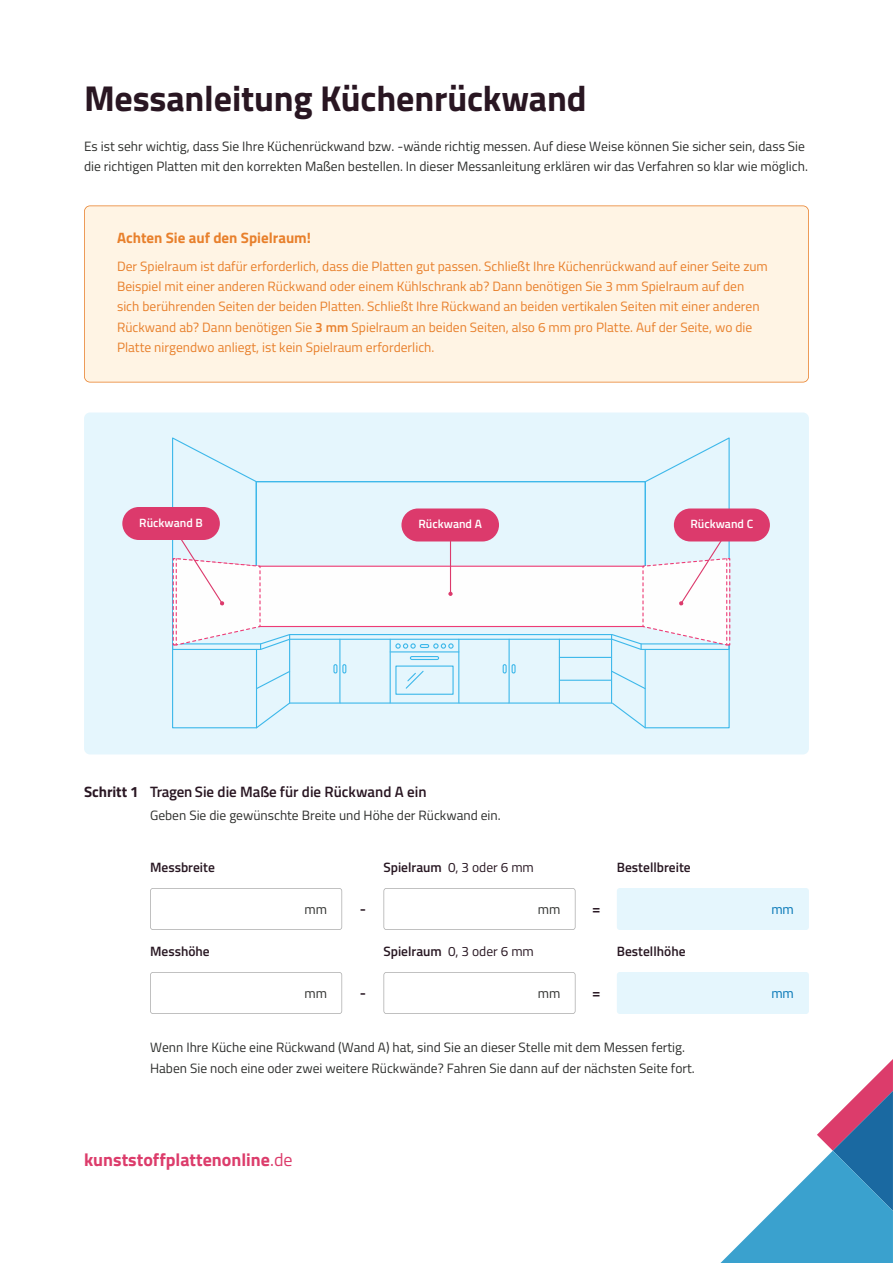
<style>
.page{position:relative;width:893px;height:1263px;background:#fff}
.page>*{position:absolute;margin:0;border:0;box-sizing:border-box;transform-origin:0 0}
.t1{font:700 36px "Titillium";letter-spacing:-.005em;color:#291622}
.t2{font:700 18px "Titillium";color:#dc3c6b}
.t3{font:600 15px "Titillium";color:#291622}
.t4{font:700 15px "Titillium";color:#e8802c}
.t5{font:600 15px "Titillium";color:#281722}
.t6{font:13.5px/20.2px "Titillium";color:#2f302e}
.t7{font:13.5px/20.2px "Titillium";color:#e8802c}
.t8{font:600 13.5px "Titillium";color:#281722}
.t9{font:13.5px "Titillium";color:#281722}
.t10{font:13.5px "Titillium";color:#0074b5}
.t11{font:600 12px "Titillium";color:#fff}
.s1{font-weight:600}
.s2{font-weight:700}
.s3{font-weight:400}
</style>
<div class="page">
<svg style="left:720px;top:1060px;width:172px;height:203px"></svg>
<div style="left:617px;top:972px;width:191px;height:42px;background:#e5f6fd"></div>
<svg style="left:383px;top:972px;width:192px;height:42px"></svg>
<svg style="left:150px;top:972px;width:192px;height:42px"></svg>
<div style="left:617px;top:888px;width:191px;height:42px;background:#e5f6fd"></div>
<svg style="left:383px;top:888px;width:192px;height:42px"></svg>
<svg style="left:150px;top:888px;width:192px;height:42px"></svg>
<div style="left:84px;top:412px;width:724px;height:342px;background:#e5f6fd"></div>
<div style="left:171px;top:703px;width:559px;height:26px;background:#e5f6fd"></div>
<hr style="left:644px;top:649px;width:1px;height:79px;background:#3db8ea">
<hr style="left:256px;top:649px;width:1px;height:79px;background:#3db8ea">
<svg style="left:171px;top:436px;width:559px;height:267px"></svg>
<div style="left:122px;top:507px;width:98px;height:33px;background:#dc3a6c;border-radius:16px"></div>
<div style="left:674px;top:508px;width:96px;height:34px;background:#dc3a6c;border-radius:16px"></div>
<div style="left:401px;top:508px;width:98px;height:34px;background:#dc3a6c;border-radius:16px"></div>
<div style="left:84px;top:206px;width:724px;height:176px;background:#fff4e4"></div>
<h1 class="t1" style="left:84px;top:71px;width:504px">Messanleitung Küchenrückwand</h1>
<p class="t6" style="left:84px;top:135px;width:725px">Es ist sehr wichtig, dass Sie Ihre Küchenrückwand bzw. -wände richtig messen. Auf diese Weise können Sie sicher sein, dass Sie die richtigen Platten mit den korrekten Maßen bestellen. In dieser Messanleitung erklären wir das Verfahren so klar wie möglich.</p>
<p class="t4" style="left:117px;top:226px;width:195px">Achten Sie auf den Spielraum!</p>
<p class="t7" style="left:117px;top:255px;width:652px">Der Spielraum ist dafür erforderlich, dass die Platten gut passen. Schließt Ihre Küchenrückwand auf einer Seite zum Beispiel mit einer anderen Rückwand oder einem Kühlschrank ab? Dann benötigen Sie 3 mm Spielraum auf den sich berührenden Seiten der beiden Platten. Schließt Ihre Rückwand an beiden vertikalen Seiten mit einer anderen Rückwand ab? Dann benötigen Sie <span class="s1">3 mm</span> Spielraum an beiden Seiten, also 6 mm pro Platte. Auf der Seite, wo die Platte nirgendwo anliegt, ist kein Spielraum erforderlich.</p>
<p class="t11" style="left:139px;top:513px;width:65px">Rückwand B</p>
<p class="t11" style="left:418px;top:515px;width:65px">Rückwand A</p>
<p class="t11" style="left:690px;top:515px;width:64px">Rückwand C</p>
<p class="t3" style="left:84px;top:780px;width:344px"><span class="s2">Schritt 1</span> Tragen Sie die Maße für die Rückwand A ein</p>
<p class="t6" style="left:150px;top:805px;width:352px">Geben Sie die gewünschte Breite und Höhe der Rückwand ein.</p>
<p class="t8" style="left:150px;top:857px;width:66px">Messbreite</p>
<p class="t8" style="left:150px;top:941px;width:61px">Messhöhe</p>
<p class="t6" style="left:304px;top:898px;width:24px">mm</p>
<p class="t5" style="left:359px;top:897px;width:8px">-</p>
<p class="t6" style="left:304px;top:982px;width:24px">mm</p>
<p class="t5" style="left:359px;top:981px;width:8px">-</p>
<p class="t9" style="left:383px;top:857px;width:152px"><span class="s1">Spielraum</span> 0, 3 oder 6 mm</p>
<p class="t6" style="left:538px;top:898px;width:24px">mm</p>
<p class="t5" style="left:592px;top:897px;width:10px">=</p>
<p class="t9" style="left:383px;top:941px;width:152px"><span class="s1">Spielraum</span> 0, 3 oder 6 mm</p>
<p class="t6" style="left:538px;top:982px;width:24px">mm</p>
<p class="t5" style="left:592px;top:981px;width:10px">=</p>
<p class="t8" style="left:617px;top:857px;width:75px">Bestellbreite</p>
<p class="t8" style="left:616px;top:941px;width:70px">Bestellhöhe</p>
<p class="t6" style="left:150px;top:1037px;width:546px">Wenn Ihre Küche eine Rückwand (Wand A) hat, sind Sie an dieser Stelle mit dem Messen fertig.<br>Haben Sie noch eine oder zwei weitere Rückwände? Fahren Sie dann auf der nächsten Seite fort.</p>
<h2 class="t2" style="left:84px;top:1145px;width:210px">kunststoffplattenonline<span class="s3">.de</span></h2>
<p class="t10" style="left:771px;top:899px;width:24px">mm</p>
<p class="t10" style="left:771px;top:983px;width:24px">mm</p>
</div>
